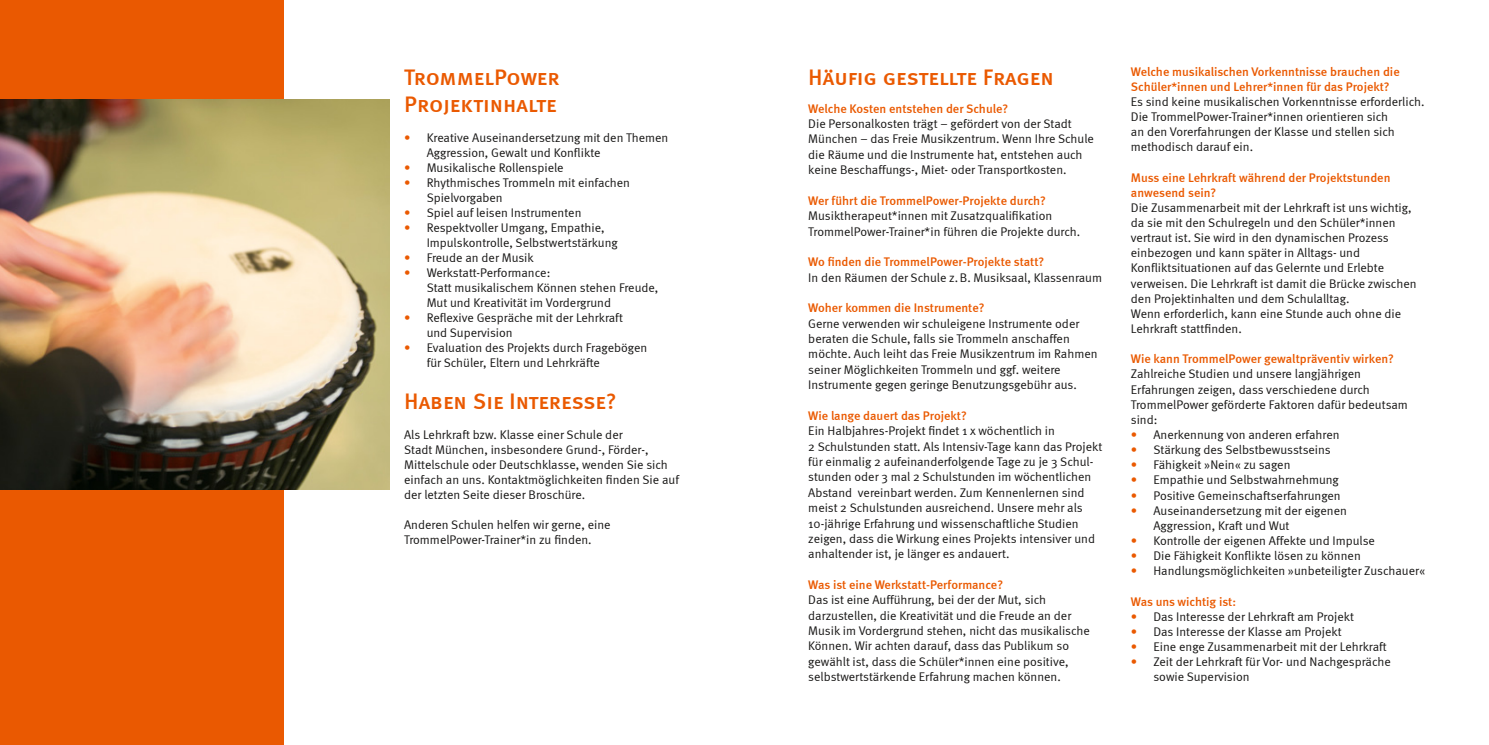
<style>
.page{position:relative;width:1489px;height:745px;background:#fff}
.page>*{position:absolute;margin:0;border:0;box-sizing:border-box;transform-origin:0 0}
.t1{font:22.5px/27px "Meta Medium LF Caps";color:#ea5901}
.t2{font:12.5px/15.4px "Meta Normal";color:#181716}
.t3{font:500 12.5px/15.1px "Meta";color:#ea5901}
.s1{color:#ea5901}
</style>
<div class="page">
<div style="left:0;top:0;width:283px;height:744px;background:#ea5901"></div>
<img style="left:0;top:99px;width:390px;height:390px">
<h1 class="t1" style="left:404px;top:63px;width:157px">TrommelPower<br>Projektinhalte</h1>
<p class="t2" style="left:426px;top:130px;width:243px;line-height:15px;text-indent:-22px"><span class="s1">•</span> Kreative Auseinandersetzung mit den Themen<br>Aggression, Gewalt und Konflikte</p>
<p class="t2" style="left:404px;top:160px;width:161px"><span class="s1">•</span> Musikalische Rollenspiele</p>
<p class="t2" style="left:426px;top:175px;width:205px;line-height:15px;text-indent:-22px"><span class="s1">•</span> Rhythmisches Trommeln mit einfachen<br>Spielvorgaben</p>
<p class="t2" style="left:404px;top:205px;width:179px"><span class="s1">•</span> Spiel auf leisen Instrumenten</p>
<p class="t2" style="left:426px;top:220px;width:193px;line-height:15px;text-indent:-22px"><span class="s1">•</span> Respektvoller Umgang, Empathie,<br>Impulskontrolle, Selbstwertstärkung</p>
<p class="t2" style="left:404px;top:250px;width:131px"><span class="s1">•</span> Freude an der Musik</p>
<p class="t2" style="left:426px;top:265px;width:233px;line-height:15px;text-indent:-22px"><span class="s1">•</span> Werkstatt-Performance:<br>Statt musikalischem Können stehen Freude,<br>Mut und Kreativität im Vordergrund</p>
<p class="t2" style="left:426px;top:310px;width:198px;line-height:15px;text-indent:-22px"><span class="s1">•</span> Reflexive Gespräche mit der Lehrkraft und Supervision</p>
<p class="t2" style="left:426px;top:340px;width:222px;line-height:15px;text-indent:-22px"><span class="s1">•</span> Evaluation des Projekts durch Fragebögen für Schüler, Eltern und Lehrkräfte</p>
<h1 class="t1" style="left:404px;top:387px;width:214px">Haben Sie Interesse?</h1>
<p class="t2" style="left:404px;top:427px;width:276px;line-height:15px">Als Lehrkraft bzw. Klasse einer Schule der<br>Stadt München, insbesondere Grund-, Förder-, Mittelschule oder Deutschklasse, wenden Sie sich einfach an uns. Kontaktmöglichkeiten finden Sie auf der letzten Seite dieser Broschüre.</p>
<p class="t2" style="left:404px;top:517px;width:208px;line-height:15px">Anderen Schulen helfen wir gerne, eine<br>TrommelPower-Trainer*in zu finden.</p>
<h1 class="t1" style="left:808px;top:63px;width:247px">Häufig gestellte Fragen</h1>
<p class="t3" style="left:808px;top:100px;width:201px">Welche Kosten entstehen der Schule?</p>
<p class="t2" style="left:808px;top:116px;width:287px">Die Personalkosten trägt – gefördert von der Stadt München – das Freie Musikzentrum. Wenn Ihre Schule die Räume und die Instrumente hat, entstehen auch keine Beschaffungs-, Miet- oder Transportkosten.</p>
<p class="t3" style="left:808px;top:193px;width:239px">Wer führt die TrommelPower-Projekte durch?</p>
<p class="t2" style="left:808px;top:208px;width:273px">Musiktherapeut*innen mit Zusatzqualifikation<br>TrommelPower-Trainer*in führen die Projekte durch.</p>
<p class="t3" style="left:808px;top:254px;width:237px">Wo finden die TrommelPower-Projekte statt?</p>
<p class="t2" style="left:808px;top:269px;width:295px">In den Räumen der Schule z.B. Musiksaal, Klassenraum</p>
<p class="t3" style="left:808px;top:300px;width:178px">Woher kommen die Instrumente?</p>
<p class="t2" style="left:808px;top:315px;width:291px">Gerne verwenden wir schuleigene Instrumente oder beraten die Schule, falls sie Trommeln anschaffen möchte. Auch leiht das Freie Musikzentrum im Rahmen seiner Möglichkeiten Trommeln und ggf. weitere Instrumente gegen geringe Benutzungsgebühr aus.</p>
<p class="t3" style="left:808px;top:407px;width:160px">Wie lange dauert das Projekt?</p>
<p class="t2" style="left:808px;top:423px;width:295px">Ein Halbjahres-Projekt findet 1 x wöchentlich in<br>2 Schulstunden statt. Als Intensiv-Tage kann das Projekt für einmalig 2 aufeinanderfolgende Tage zu je 3 Schul&shy;stunden oder 3 mal 2 Schulstunden im wöchentlichen Abstand vereinbart werden. Zum Kennenlernen sind meist 2 Schulstunden ausreichend. Unsere mehr als 10-jährige Erfahrung und wissenschaftliche Studien zeigen, dass die Wirkung eines Projekts intensiver und anhaltender ist, je länger es andauert.</p>
<p class="t3" style="left:808px;top:576px;width:196px">Was ist eine Werkstatt-Performance?</p>
<p class="t2" style="left:808px;top:591px;width:283px">Das ist eine Aufführung, bei der der Mut, sich darzustellen, die Kreativität und die Freude an der Musik im Vordergrund stehen, nicht das musikalische Können. Wir achten darauf, dass das Publikum so gewählt ist, dass die Schüler*innen eine positive, selbstwertstärkende Erfahrung machen können.</p>
<p class="t3" style="left:1130px;top:64px;width:270px">Welche musikalischen Vorkenntnisse brauchen die<br>Schüler*innen und Lehrer*innen für das Projekt?</p>
<p class="t2" style="left:1130px;top:94px;width:295px">Es sind keine musikalischen Vorkenntnisse erforderlich.<br>Die TrommelPower-Trainer*innen orientieren sich<br>an den Vorerfahrungen der Klasse und stellen sich methodisch darauf ein.</p>
<p class="t3" style="left:1130px;top:169px;width:261px">Muss eine Lehrkraft während der Projektstunden anwesend sein?</p>
<p class="t2" style="left:1130px;top:200px;width:287px">Die Zusammenarbeit mit der Lehrkraft ist uns wichtig, da sie mit den Schulregeln und den Schüler*innen vertraut ist. Sie wird in den dynamischen Prozess einbezogen und kann später in Alltags- und Konfliktsituationen auf das Gelernte und Erlebte verweisen. Die Lehrkraft ist damit die Brücke zwischen den Projektinhalten und dem Schulalltag.<br>Wenn erforderlich, kann eine Stunde auch ohne die Lehrkraft stattfinden.</p>
<p class="t3" style="left:1130px;top:351px;width:265px">Wie kann TrommelPower gewaltpräventiv wirken?</p>
<p class="t2" style="left:1130px;top:366px;width:278px">Zahlreiche Studien und unsere langjährigen Erfahrungen zeigen, dass verschiedene durch TrommelPower geförderte Faktoren dafür bedeutsam sind:</p>
<p class="t2" style="left:1130px;top:426px;width:210px"><span class="s1">•</span> Anerkennung von anderen erfahren</p>
<p class="t2" style="left:1130px;top:441px;width:201px"><span class="s1">•</span> Stärkung des Selbstbewusstseins</p>
<p class="t2" style="left:1130px;top:457px;width:161px"><span class="s1">•</span> Fähigkeit »Nein« zu sagen</p>
<p class="t2" style="left:1130px;top:472px;width:209px"><span class="s1">•</span> Empathie und Selbstwahrnehmung</p>
<p class="t2" style="left:1130px;top:487px;width:211px"><span class="s1">•</span> Positive Gemeinschaftserfahrungen</p>
<p class="t2" style="left:1153px;top:502px;width:195px;text-indent:-22px"><span class="s1">•</span> Auseinandersetzung mit der eigenen<br>Aggression, Kraft und Wut</p>
<p class="t2" style="left:1130px;top:532px;width:245px"><span class="s1">•</span> Kontrolle der eigenen Affekte und Impulse</p>
<p class="t2" style="left:1130px;top:547px;width:231px"><span class="s1">•</span> Die Fähigkeit Konflikte lösen zu können</p>
<p class="t2" style="left:1130px;top:562px;width:296px"><span class="s1">•</span> Handlungsmöglichkeiten »unbeteiligter Zuschauer«</p>
<p class="t3" style="left:1130px;top:593px;width:107px">Was uns wichtig ist:</p>
<p class="t2" style="left:1130px;top:608px;width:224px"><span class="s1">•</span> Das Interesse der Lehrkraft am Projekt</p>
<p class="t2" style="left:1130px;top:623px;width:212px"><span class="s1">•</span> Das Interesse der Klasse am Projekt</p>
<p class="t2" style="left:1130px;top:638px;width:257px"><span class="s1">•</span> Eine enge Zusammenarbeit mit der Lehrkraft</p>
<p class="t2" style="left:1153px;top:653px;width:239px;text-indent:-22px"><span class="s1">•</span> Zeit der Lehrkraft für Vor- und Nachgespräche sowie Supervision</p>
</div>
